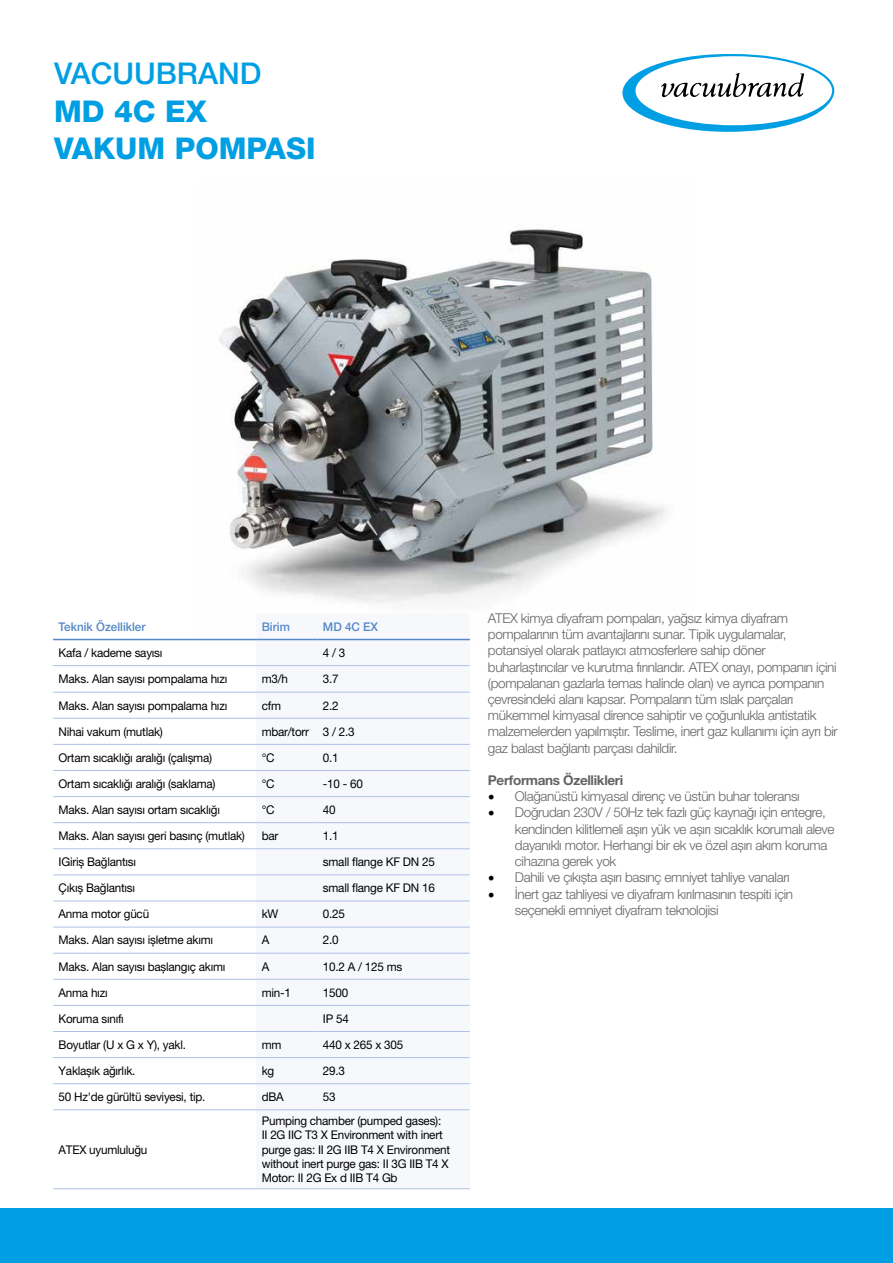
<style>
.page{position:relative;width:893px;height:1263px;background:#fff}
.page>*{position:absolute;margin:0;border:0;box-sizing:border-box;transform-origin:0 0}
.t1{font:800 30px/37.5px "Helvetica Neue LT Pro";color:#009fe3}
.t2{font:500 30px "Helvetica Neue LT Pro";color:#009fe3}
.t3{font:300 13.5px/16.2px "Helvetica Neue LT Pro";letter-spacing:-.025em;color:#646363}
.t4{font:700 13.5px "Helvetica Neue LT Pro";letter-spacing:-.025em;color:#646363}
.t5{font:12px/14.4px "Helvetica Neue LT Pro";letter-spacing:-.02em;color:#000}
.t6{font:500 12px "Helvetica Neue LT Pro";color:#5488c7}
.s1{font-family:"Minion Pro";font-weight:400;font-size:18px;color:#000}
</style>
<div class="page">
<img style="left:198px;top:229px;width:469px;height:412px">
<svg style="left:622px;top:54px;width:212px;height:78px"></svg>
<div style="left:0;top:1208px;width:893px;height:55px;background:#009fe3"></div>
<div style="left:256px;top:613px;width:214px;height:498px;background:#f6f8fc"></div>
<hr style="left:53px;top:665px;width:203px;height:1px;background:#b0c1e5">
<hr style="left:256px;top:665px;width:61px;height:1px;background:#b0c1e5">
<hr style="left:317px;top:665px;width:153px;height:1px;background:#b0c1e5">
<hr style="left:53px;top:692px;width:203px;height:1px;background:#b0c1e5">
<hr style="left:256px;top:692px;width:61px;height:1px;background:#b0c1e5">
<hr style="left:317px;top:692px;width:153px;height:1px;background:#b0c1e5">
<hr style="left:53px;top:718px;width:203px;height:1px;background:#b0c1e5">
<hr style="left:256px;top:718px;width:61px;height:1px;background:#b0c1e5">
<hr style="left:317px;top:718px;width:153px;height:1px;background:#b0c1e5">
<hr style="left:53px;top:744px;width:203px;height:1px;background:#b0c1e5">
<hr style="left:256px;top:744px;width:61px;height:1px;background:#b0c1e5">
<hr style="left:317px;top:744px;width:153px;height:1px;background:#b0c1e5">
<hr style="left:53px;top:770px;width:203px;height:1px;background:#b0c1e5">
<hr style="left:256px;top:770px;width:61px;height:1px;background:#b0c1e5">
<hr style="left:317px;top:770px;width:153px;height:1px;background:#b0c1e5">
<hr style="left:53px;top:796px;width:203px;height:1px;background:#b0c1e5">
<hr style="left:256px;top:796px;width:61px;height:1px;background:#b0c1e5">
<hr style="left:317px;top:796px;width:153px;height:1px;background:#b0c1e5">
<hr style="left:53px;top:822px;width:203px;height:1px;background:#b0c1e5">
<hr style="left:256px;top:822px;width:61px;height:1px;background:#b0c1e5">
<hr style="left:317px;top:822px;width:153px;height:1px;background:#b0c1e5">
<hr style="left:53px;top:848px;width:203px;height:1px;background:#b0c1e5">
<hr style="left:256px;top:848px;width:61px;height:1px;background:#b0c1e5">
<hr style="left:317px;top:848px;width:153px;height:1px;background:#b0c1e5">
<hr style="left:53px;top:875px;width:203px;height:1px;background:#b0c1e5">
<hr style="left:256px;top:875px;width:61px;height:1px;background:#b0c1e5">
<hr style="left:317px;top:875px;width:153px;height:1px;background:#b0c1e5">
<hr style="left:53px;top:901px;width:203px;height:1px;background:#b0c1e5">
<hr style="left:256px;top:901px;width:61px;height:1px;background:#b0c1e5">
<hr style="left:317px;top:901px;width:153px;height:1px;background:#b0c1e5">
<hr style="left:53px;top:927px;width:203px;height:1px;background:#b0c1e5">
<hr style="left:256px;top:927px;width:61px;height:1px;background:#b0c1e5">
<hr style="left:317px;top:927px;width:153px;height:1px;background:#b0c1e5">
<hr style="left:53px;top:953px;width:203px;height:1px;background:#b0c1e5">
<hr style="left:256px;top:953px;width:61px;height:1px;background:#b0c1e5">
<hr style="left:317px;top:953px;width:153px;height:1px;background:#b0c1e5">
<hr style="left:53px;top:979px;width:203px;height:1px;background:#b0c1e5">
<hr style="left:256px;top:979px;width:61px;height:1px;background:#b0c1e5">
<hr style="left:317px;top:979px;width:153px;height:1px;background:#b0c1e5">
<hr style="left:53px;top:1005px;width:203px;height:1px;background:#b0c1e5">
<hr style="left:256px;top:1005px;width:61px;height:1px;background:#b0c1e5">
<hr style="left:317px;top:1005px;width:153px;height:1px;background:#b0c1e5">
<hr style="left:53px;top:1031px;width:203px;height:1px;background:#b0c1e5">
<hr style="left:256px;top:1031px;width:61px;height:1px;background:#b0c1e5">
<hr style="left:317px;top:1031px;width:153px;height:1px;background:#b0c1e5">
<hr style="left:53px;top:1057px;width:203px;height:1px;background:#b0c1e5">
<hr style="left:256px;top:1057px;width:61px;height:1px;background:#b0c1e5">
<hr style="left:317px;top:1057px;width:153px;height:1px;background:#b0c1e5">
<hr style="left:53px;top:1083px;width:203px;height:1px;background:#b0c1e5">
<hr style="left:256px;top:1083px;width:61px;height:1px;background:#b0c1e5">
<hr style="left:317px;top:1083px;width:153px;height:1px;background:#b0c1e5">
<hr style="left:53px;top:1109px;width:203px;height:1px;background:#b0c1e5">
<hr style="left:256px;top:1109px;width:61px;height:1px;background:#b0c1e5">
<hr style="left:317px;top:1109px;width:153px;height:1px;background:#b0c1e5">
<hr style="left:53px;top:1188px;width:203px;height:1px;background:#b0c1e5">
<hr style="left:256px;top:1188px;width:61px;height:1px;background:#b0c1e5">
<hr style="left:317px;top:1188px;width:153px;height:1px;background:#b0c1e5">
<hr style="left:53px;top:639px;width:203px;height:1px;background:#5488c7">
<hr style="left:256px;top:639px;width:61px;height:1px;background:#5488c7">
<hr style="left:317px;top:639px;width:153px;height:1px;background:#5488c7">
<h1 class="t2" style="left:54px;top:56px;width:209px">VACUUBRAND</h1>
<h1 class="t1" style="left:54px;top:92px;width:263px">MD 4C EX<br>VAKUM POMPASI</h1>
<p class="t6" style="left:59px;top:619px;width:88px">Teknik Özellikler</p>
<p class="t6" style="left:262px;top:619px;width:30px">Birim</p>
<p class="t6" style="left:323px;top:619px;width:57px">MD 4C EX</p>
<p class="t5" style="left:59px;top:645px;width:105px">Kafa / kademe sayısı</p>
<p class="t5" style="left:323px;top:645px;width:24px">4 / 3</p>
<p class="t5" style="left:59px;top:671px;width:170px">Maks. Alan sayısı pompalama hızı</p>
<p class="t5" style="left:262px;top:671px;width:28px">m3/h</p>
<p class="t5" style="left:323px;top:671px;width:17px">3.7</p>
<p class="t5" style="left:59px;top:698px;width:170px">Maks. Alan sayısı pompalama hızı</p>
<p class="t5" style="left:262px;top:698px;width:21px">cfm</p>
<p class="t5" style="left:323px;top:698px;width:17px">2.2</p>
<p class="t5" style="left:59px;top:724px;width:106px">Nihai vakum (mutlak)</p>
<p class="t5" style="left:262px;top:724px;width:94px">mbar/torr 3 / 2.3</p>
<p class="t5" style="left:59px;top:750px;width:155px">Ortam sıcaklığı aralığı (çalışma)</p>
<p class="t5" style="left:262px;top:750px;width:14px">°C</p>
<p class="t5" style="left:323px;top:750px;width:17px">0.1</p>
<p class="t5" style="left:59px;top:776px;width:158px">Ortam sıcaklığı aralığı (saklama)</p>
<p class="t5" style="left:262px;top:776px;width:14px">°C</p>
<p class="t5" style="left:323px;top:776px;width:41px">-10 - 60</p>
<p class="t5" style="left:59px;top:802px;width:163px">Maks. Alan sayısı ortam sıcaklığı</p>
<p class="t5" style="left:262px;top:802px;width:14px">°C</p>
<p class="t5" style="left:323px;top:802px;width:14px">40</p>
<p class="t5" style="left:59px;top:828px;width:188px">Maks. Alan sayısı geri basınç (mutlak)</p>
<p class="t5" style="left:262px;top:828px;width:18px">bar</p>
<p class="t5" style="left:323px;top:828px;width:17px">1.1</p>
<p class="t5" style="left:59px;top:854px;width:79px">IGiriş Bağlantısı</p>
<p class="t5" style="left:323px;top:854px;width:113px">small flange KF DN 25</p>
<p class="t5" style="left:59px;top:880px;width:78px">Çıkış Bağlantısı</p>
<p class="t5" style="left:323px;top:880px;width:113px">small flange KF DN 16</p>
<p class="t5" style="left:59px;top:907px;width:92px">Anma motor gücü</p>
<p class="t5" style="left:262px;top:907px;width:18px">kW</p>
<p class="t5" style="left:323px;top:907px;width:24px">0.25</p>
<p class="t5" style="left:59px;top:933px;width:156px">Maks. Alan sayısı işletme akımı</p>
<p class="t5" style="left:262px;top:933px;width:9px">A</p>
<p class="t5" style="left:323px;top:933px;width:17px">2.0</p>
<p class="t5" style="left:59px;top:959px;width:168px">Maks. Alan sayısı başlangıç akımı</p>
<p class="t5" style="left:262px;top:959px;width:9px">A</p>
<p class="t5" style="left:323px;top:959px;width:81px">10.2 A / 125 ms</p>
<p class="t5" style="left:59px;top:985px;width:51px">Anma hızı</p>
<p class="t5" style="left:262px;top:985px;width:31px">min-1</p>
<p class="t5" style="left:323px;top:985px;width:27px">1500</p>
<p class="t5" style="left:59px;top:1011px;width:67px">Koruma sınıfı</p>
<p class="t5" style="left:323px;top:1011px;width:27px">IP 54</p>
<p class="t5" style="left:59px;top:1037px;width:129px">Boyutlar (U x G x Y), yakl.</p>
<p class="t5" style="left:262px;top:1037px;width:21px">mm</p>
<p class="t5" style="left:323px;top:1037px;width:82px">440 x 265 x 305</p>
<p class="t5" style="left:59px;top:1063px;width:78px">Yaklaşık ağırlık.</p>
<p class="t5" style="left:262px;top:1063px;width:14px">kg</p>
<p class="t5" style="left:323px;top:1063px;width:24px">29.3</p>
<p class="t5" style="left:59px;top:1089px;width:148px">50 Hz'de gürültü seviyesi, tip.</p>
<p class="t5" style="left:262px;top:1089px;width:24px">dBA</p>
<p class="t5" style="left:323px;top:1089px;width:14px">53</p>
<p class="t5" style="left:59px;top:1142px;width:90px">ATEX uyumluluğu</p>
<p class="t5" style="left:262px;top:1113px;width:190px">Pumping chamber (pumped gases):<br>II 2G IIC T3 X Environment with inert purge gas: II 2G IIB T4 X Environment without inert purge gas: II 3G IIB T4 X<br>Motor: II 2G Ex d IIB T4 Gb</p>
<p class="t3" style="left:488px;top:610px;width:351px">ATEX kimya diyafram pompaları, yağsız kimya diyafram pompalarının tüm avantajlarını sunar. Tipik uygulamalar, potansiyel olarak patlayıcı atmosferlere sahip döner buharlaştırıcılar ve kurutma fırınlarıdır. ATEX onayı, pompanın içini (pompalanan gazlarla temas halinde olan) ve ayrıca pompanın çevresindeki alanı kapsar. Pompaların tüm ıslak parçaları mükemmel kimyasal dirence sahiptir ve çoğunlukla antistatik malzemelerden yapılmıştır. Teslime, inert gaz kullanımı için ayrı bir gaz balast bağlantı parçası dahildir.</p>
<p class="t4" style="left:488px;top:772px;width:137px">Performans Özellikleri</p>
<p class="t3" style="left:488px;top:788px;width:313px"><span class="s1">•</span> Olağanüstü kimyasal direnç ve üstün buhar toleransı</p>
<p class="t3" style="left:515px;top:804px;width:321px;text-indent:-27px"><span class="s1">•</span> Doğrudan 230V / 50Hz tek fazlı güç kaynağı için entegre, kendinden kilitlemeli aşırı yük ve aşırı sıcaklık korumalı aleve dayanıklı motor. Herhangi bir ek ve özel aşırı akım koruma cihazına gerek yok</p>
<p class="t3" style="left:488px;top:869px;width:303px"><span class="s1">•</span> Dahili ve çıkışta aşırı basınç emniyet tahliye vanaları</p>
<p class="t3" style="left:515px;top:885px;width:280px;text-indent:-27px"><span class="s1">•</span> İnert gaz tahliyesi ve diyafram kırılmasının tespiti için seçenekli emniyet diyafram teknolojisi</p>
</div>
